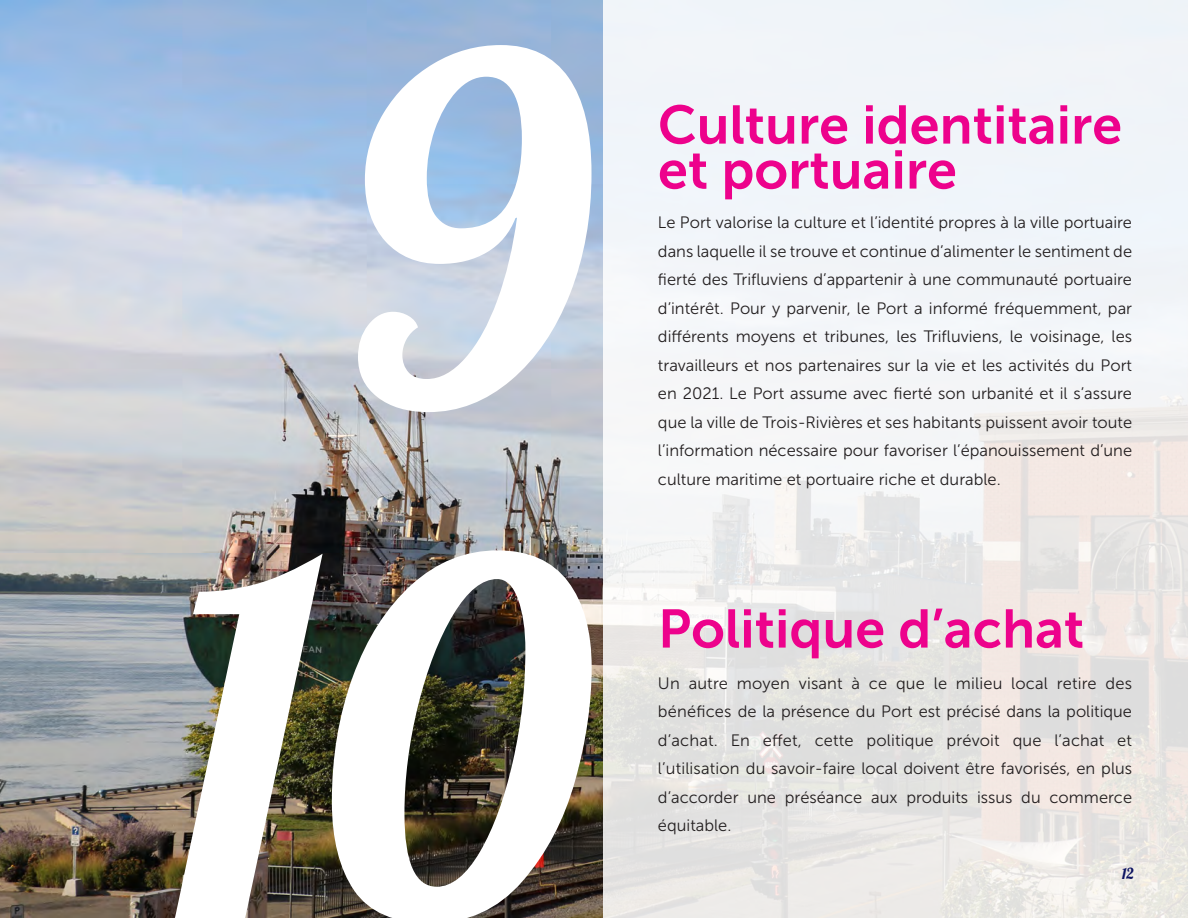
<style>
.page{position:relative;width:1188px;height:918px;background:#fff}
.page>*{position:absolute;margin:0;border:0;box-sizing:border-box;transform-origin:0 0}
.t1{font:487.5px "Lobster";color:#fff}
.t2{font:54px/45px "Museo Sans 700";color:#ed028c}
.t3{font:16.5px/28.5px "Museo Sans 300";color:#231f20;text-align:justify}
.t4{font:15px "Lobster";color:#0d1461}
</style>
<div class="page">
<img style="left:0;top:0;width:1188px;height:918px">
<svg style="left:603px;top:0;width:584px;height:918px;fill:#f0f4f7"></svg>
<p class="t1" style="left:352px;top:-77px;width:240px">9</p>
<p class="t1" style="left:165px;top:431px;width:425px">10</p>
<p class="t2" style="left:658px;top:102px;width:466px">Culture identitaire et portuaire</p>
<p class="t3" style="left:658px;top:209px;width:476px">Le Port valorise la culture et l’identité propres à la ville portuaire dans laquelle il se trouve et continue d’alimenter le sentiment de fierté des Trifluviens d’appartenir à une communauté portuaire d’intérêt. Pour y parvenir, le Port a informé fréquemment, par différents moyens et tribunes, les Trifluviens, le voisinage, les travailleurs et nos partenaires sur la vie et les activités du Port en 2021. Le Port assume avec fierté son urbanité et il s’assure que la ville de Trois-Rivières et ses habitants puissent avoir toute l’information nécessaire pour favoriser l’épanouissement d’une culture maritime et portuaire riche et durable.</p>
<p class="t2" style="left:658px;top:606px;width:428px">Politique d’achat</p>
<p class="t3" style="left:658px;top:669px;width:476px">Un autre moyen visant à ce que le milieu local retire des bénéfices de la présence du Port est précisé dans la politique d’achat. En effet, cette politique prévoit que l’achat et l’utilisation du savoir-faire local doivent être favorisés, en plus d’accorder une préséance aux produits issus du commerce équitable.</p>
<p class="t4" style="left:1122px;top:864px;width:14px">12</p>
</div>
